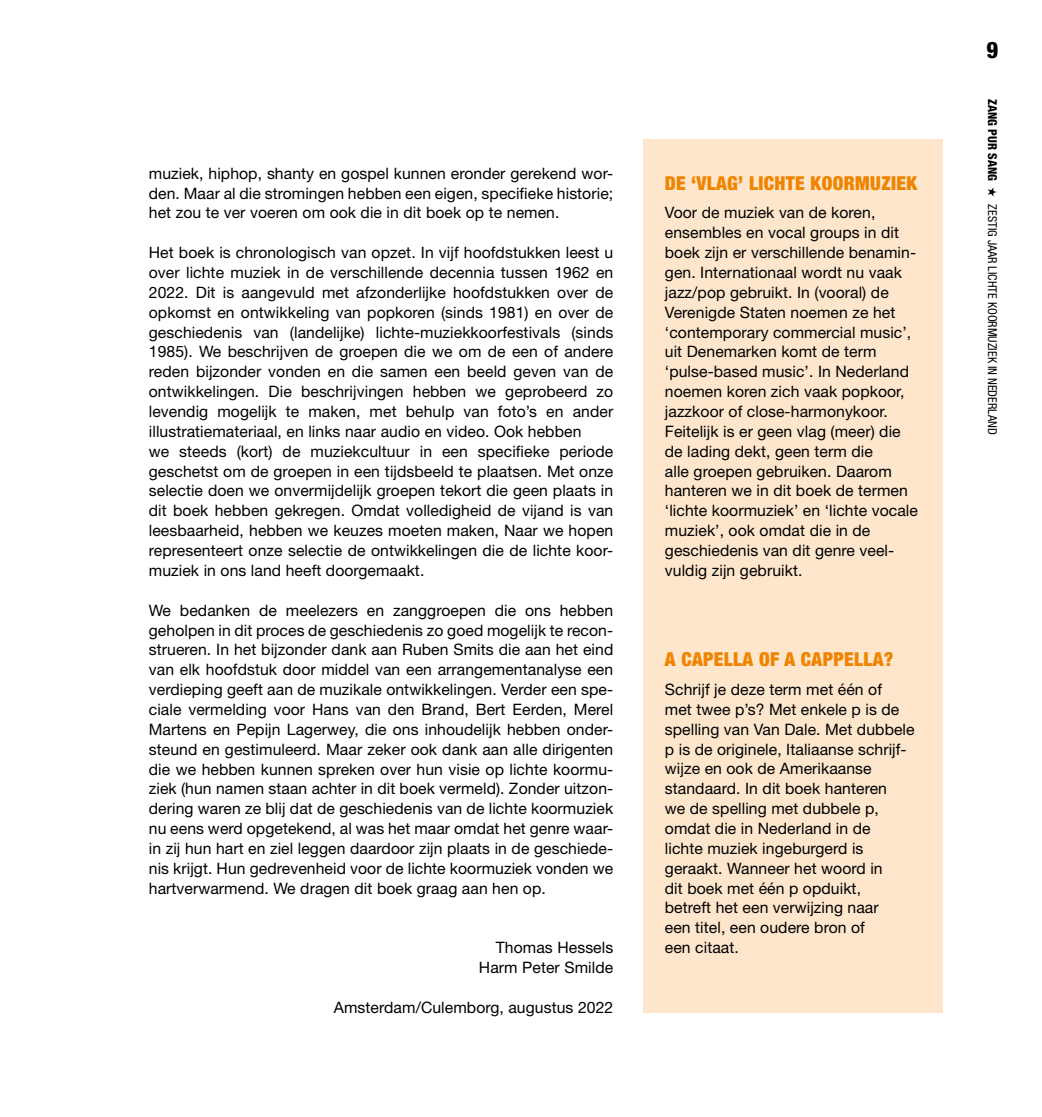
<style>
.page{position:relative;width:1042px;height:1117px;background:#fff}
.page>*{position:absolute;margin:0;border:0;box-sizing:border-box;transform-origin:0 0}
.t1{font:800 condensed 22.75px "Helvetica Neue LT Std";color:#000}
.t2{font:900 condensed 19.25px "Helvetica Neue LT Std";letter-spacing:.02em;color:#ef8400}
.t3{font:15.75px/19.8px "Helvetica Neue LT Std";letter-spacing:.005em;color:#000}
.t4{font:condensed 12.25px "Helvetica Neue LT Std";color:#000}
.s1{font-weight:800}
</style>
<div class="page">
<div style="left:643px;top:139px;width:300px;height:873px;background:#fde6cc"></div>
<p class="t3" style="left:149px;top:163px;width:466px;text-align:justify">muziek, hiphop, shanty en gospel kunnen eronder gerekend wor&shy;den. Maar al die stromingen hebben een eigen, specifieke historie; het zou te ver voeren om ook die in dit boek op te nemen.</p>
<p class="t3" style="left:149px;top:242px;width:466px">Het boek is chronologisch van opzet. In vijf hoofdstukken leest u over lichte muziek in de verschillende decennia tussen 1962 en 2022. Dit is aangevuld met afzonderlijke hoofdstukken over de opkomst en ontwikkeling van popkoren (sinds 1981) en over de geschiedenis van (landelijke) lichte-muziekkoorfestivals (sinds 1985). We beschrijven de groepen die we om de een of andere reden bijzonder vonden en die samen een beeld geven van de ontwikkelingen. Die beschrijvingen hebben we geprobeerd zo levendig mogelijk te maken, met behulp van foto’s en ander illustratiemateriaal, en links naar audio en video. Ook hebben<br>we steeds (kort) de muziekcultuur in een specifieke periode geschetst om de groepen in een tijdsbeeld te plaatsen. Met onze selectie doen we onvermijdelijk groepen tekort die geen plaats in dit boek hebben gekregen. Omdat volledigheid de vijand is van leesbaarheid, hebben we keuzes moeten maken, Naar we hopen representeert onze selectie de ontwikkelingen die de lichte koor&shy;muziek in ons land heeft doorgemaakt.</p>
<p class="t3" style="left:149px;top:599px;width:466px;text-align:justify">We bedanken de meelezers en zanggroepen die ons hebben geholpen in dit proces de geschiedenis zo goed mogelijk te recon&shy;strueren. In het bijzonder dank aan Ruben Smits die aan het eind van elk hoofdstuk door middel van een arrangementanalyse een verdieping geeft aan de muzikale ontwikkelingen. Verder een spe&shy;ciale vermelding voor Hans van den Brand, Bert Eerden, Merel Martens en Pepijn Lagerwey, die ons inhoudelijk hebben onder&shy;steund en gestimuleerd. Maar zeker ook dank aan alle dirigenten die we hebben kunnen spreken over hun visie op lichte koormu&shy;ziek (hun namen staan achter in dit boek vermeld). Zonder uitzon&shy;dering waren ze blij dat de geschiedenis van de lichte koormuziek nu eens werd opgetekend, al was het maar omdat het genre waar&shy;in zij hun hart en ziel leggen daardoor zijn plaats in de geschiede&shy;nis krijgt. Hun gedrevenheid voor de lichte koormuziek vonden we hartverwarmend. We dragen dit boek graag aan hen op.</p>
<p class="t3" style="left:479px;top:937px;width:136px;text-align:right">Thomas Hessels<br>Harm Peter Smilde</p>
<p class="t3" style="left:334px;top:996px;width:281px">Amsterdam/Culemborg, augustus 2022</p>
<p class="t2" style="left:665px;top:171px;width:254px">DE ‘VLAG’ LICHTE KOORMUZIEK</p>
<p class="t3" style="left:665px;top:203px;width:254px">Voor de muziek van de koren, ensembles en vocal groups in dit boek zijn er verschillende benamin&shy;gen. Internationaal wordt nu vaak jazz/pop gebruikt. In (vooral) de<br>Verenigde Staten noemen ze het ‘contemporary commercial music’, uit Denemarken komt de term ‘pulse-based music’. In Nederland noemen koren zich vaak popkoor, jazzkoor of close-harmonykoor.<br>Feitelijk is er geen vlag (meer) die de lading dekt, geen term die<br>alle groepen gebruiken. Daarom hanteren we in dit boek de termen ‘lichte koormuziek’ en ‘lichte vocale muziek’, ook omdat die in de geschiedenis van dit genre veel&shy;vuldig zijn gebruikt.</p>
<p class="t2" style="left:665px;top:647px;width:230px">A CAPELLA OF A CAPPELLA?</p>
<p class="t3" style="left:665px;top:679px;width:251px">Schrijf je deze term met één of<br>met twee p’s? Met enkele p is de spelling van Van Dale. Met dubbele p is de originele, Italiaanse schrijf&shy;wijze en ook de Amerikaanse standaard. In dit boek hanteren<br>we de spelling met dubbele p, omdat die in Nederland in de<br>lichte muziek ingeburgerd is geraakt. Wanneer het woord in<br>dit boek met één p opduikt,<br>betreft het een verwijzing naar<br>een titel, een oudere bron of<br>een citaat.</p>
<h1 class="t1" style="left:986px;top:36px;width:13px">9</h1>
<p class="t4" style="left:999px;top:99px;width:336px;rotate:90deg"><span class="s1">ZANG PUR SANG</span> ★ ZESTIG JAAR LICHTE KOORMUZIEK IN NEDERLAND</p>
</div>
